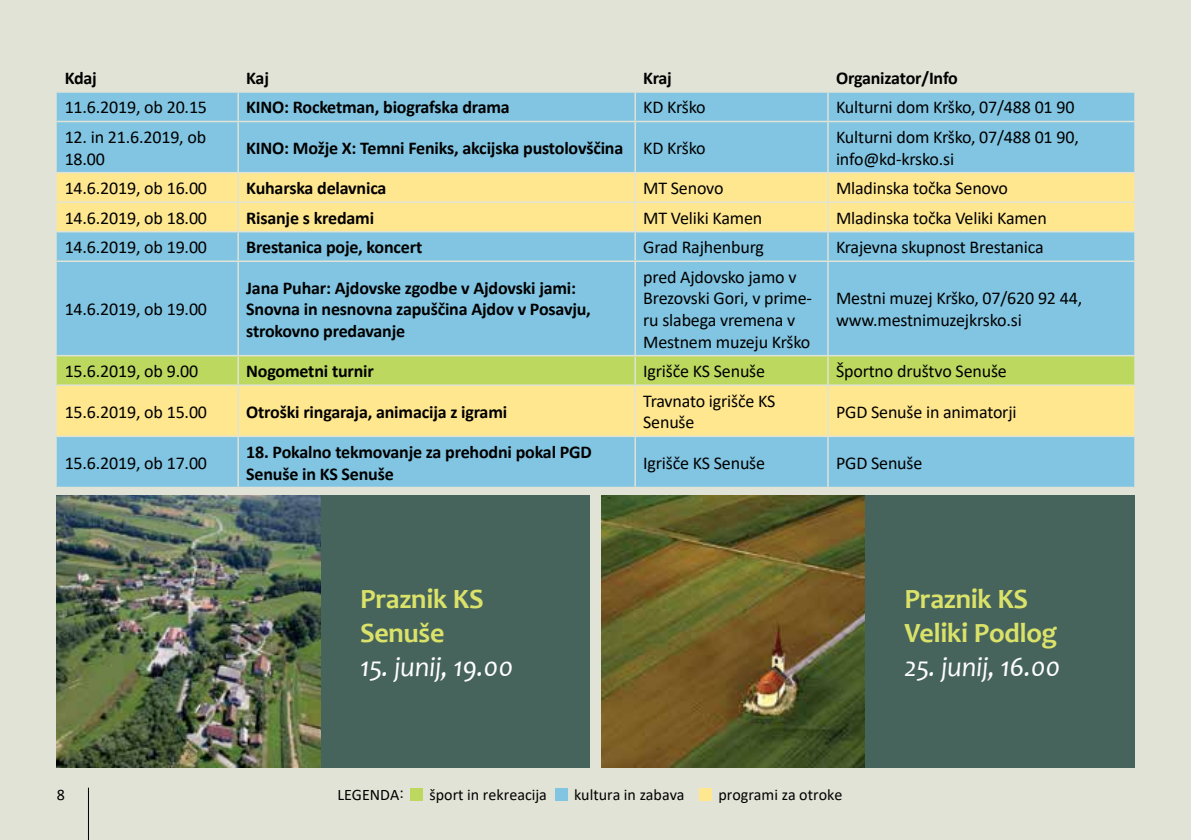
<style>
.page{position:relative;width:1191px;height:840px;background:#fff}
.page>*{position:absolute;margin:0;border:0;box-sizing:border-box;transform-origin:0 0}
.t1{font:700 28px/33.6px "Candara";letter-spacing:-.01em;color:#dae269}
.t2{font:italic 28px "Candara";letter-spacing:-.01em;color:#fff}
.t3{font:18px/21.6px "Calibri";letter-spacing:-.01em;color:#000}
.t4{font:700 18px/21.6px "Calibri";letter-spacing:-.01em;color:#000}
.t5{font:16px "Calibri";color:#000}
.s1{font-weight:400}
</style>
<div class="page">
<div style="left:0;top:0;width:1191px;height:839px;background:#e1e3d6"></div>
<div style="left:410px;top:787px;width:12px;height:12px;background:#bcd85f"></div>
<div style="left:555px;top:787px;width:12px;height:12px;background:#81c5e2"></div>
<div style="left:699px;top:787px;width:12px;height:12px;background:#ffe78f"></div>
<hr style="left:88px;top:787px;width:1px;height:52px;background:#000">
<div style="left:57px;top:93px;width:1077px;height:393px;background:#81c5e2"></div>
<svg style="left:57px;top:173px;width:1077px;height:262px;background:#bbd4bb"></svg>
<hr style="left:237px;top:93px;width:2px;height:28px;background:#e1e3d6">
<hr style="left:634px;top:93px;width:2px;height:28px;background:#e1e3d6">
<hr style="left:57px;top:121px;width:181px;height:1px;background:#e1e3d6">
<hr style="left:238px;top:121px;width:397px;height:1px;background:#e1e3d6">
<hr style="left:237px;top:122px;width:2px;height:50px;background:#e1e3d6">
<hr style="left:635px;top:121px;width:193px;height:1px;background:#e1e3d6">
<hr style="left:634px;top:122px;width:2px;height:50px;background:#e1e3d6">
<hr style="left:828px;top:121px;width:306px;height:1px;background:#e1e3d6">
<hr style="left:827px;top:122px;width:1px;height:50px;background:#e1e3d6">
<hr style="left:57px;top:172px;width:181px;height:1px;background:#e1e3d6">
<hr style="left:238px;top:172px;width:397px;height:1px;background:#e1e3d6">
<hr style="left:237px;top:173px;width:2px;height:28px;background:#e1e3d6">
<hr style="left:635px;top:172px;width:193px;height:1px;background:#e1e3d6">
<hr style="left:634px;top:173px;width:2px;height:28px;background:#e1e3d6">
<hr style="left:828px;top:172px;width:306px;height:1px;background:#e1e3d6">
<hr style="left:57px;top:201px;width:181px;height:2px;background:#e1e3d6">
<hr style="left:238px;top:201px;width:397px;height:2px;background:#e1e3d6">
<hr style="left:237px;top:203px;width:2px;height:28px;background:#e1e3d6">
<hr style="left:635px;top:201px;width:193px;height:2px;background:#e1e3d6">
<hr style="left:634px;top:203px;width:2px;height:28px;background:#e1e3d6">
<hr style="left:828px;top:201px;width:306px;height:2px;background:#e1e3d6">
<hr style="left:57px;top:231px;width:181px;height:1px;background:#e1e3d6">
<hr style="left:238px;top:231px;width:397px;height:1px;background:#e1e3d6">
<hr style="left:237px;top:232px;width:2px;height:28px;background:#e1e3d6">
<hr style="left:635px;top:231px;width:193px;height:1px;background:#e1e3d6">
<hr style="left:634px;top:232px;width:2px;height:28px;background:#e1e3d6">
<hr style="left:828px;top:231px;width:306px;height:1px;background:#e1e3d6">
<svg style="left:827px;top:173px;width:1px;height:87px"></svg>
<hr style="left:57px;top:260px;width:181px;height:2px;background:#e1e3d6">
<hr style="left:238px;top:260px;width:397px;height:2px;background:#e1e3d6">
<hr style="left:237px;top:262px;width:2px;height:93px;background:#e1e3d6">
<hr style="left:635px;top:260px;width:193px;height:2px;background:#e1e3d6">
<hr style="left:634px;top:262px;width:2px;height:93px;background:#e1e3d6">
<hr style="left:828px;top:260px;width:306px;height:2px;background:#e1e3d6">
<hr style="left:827px;top:262px;width:1px;height:93px;background:#e1e3d6">
<svg style="left:57px;top:355px;width:1077px;height:29px;background:#bdd865"></svg>
<hr style="left:57px;top:384px;width:181px;height:2px;background:#e1e3d6">
<hr style="left:238px;top:384px;width:397px;height:2px;background:#e1e3d6">
<hr style="left:237px;top:386px;width:2px;height:49px;background:#e1e3d6">
<hr style="left:635px;top:384px;width:193px;height:2px;background:#e1e3d6">
<hr style="left:634px;top:386px;width:2px;height:49px;background:#e1e3d6">
<hr style="left:828px;top:384px;width:306px;height:2px;background:#e1e3d6">
<hr style="left:827px;top:386px;width:1px;height:49px;background:#e1e3d6">
<hr style="left:57px;top:435px;width:181px;height:2px;background:#e1e3d6">
<hr style="left:238px;top:435px;width:397px;height:2px;background:#e1e3d6">
<hr style="left:237px;top:437px;width:2px;height:49px;background:#e1e3d6">
<hr style="left:635px;top:435px;width:193px;height:2px;background:#e1e3d6">
<hr style="left:634px;top:437px;width:2px;height:49px;background:#e1e3d6">
<hr style="left:828px;top:435px;width:306px;height:2px;background:#e1e3d6">
<hr style="left:827px;top:437px;width:1px;height:49px;background:#e1e3d6">
<svg style="left:827px;top:93px;width:1px;height:28px"></svg>
<div style="left:320px;top:495px;width:270px;height:272px;background:#47645c"></div>
<div style="left:865px;top:495px;width:269px;height:272px;background:#47645c"></div>
<img style="left:57px;top:495px;width:263px;height:272px">
<img style="left:601px;top:495px;width:264px;height:272px">
<p class="t4" style="left:65px;top:67px;width:34px">Kdaj</p>
<p class="t4" style="left:246px;top:67px;width:24px">Kaj</p>
<p class="t4" style="left:643px;top:67px;width:30px">Kraj</p>
<p class="t4" style="left:836px;top:67px;width:123px">Organizator/Info</p>
<p class="t3" style="left:65px;top:96px;width:144px">11.6.2019, ob 20.15</p>
<p class="t4" style="left:246px;top:96px;width:265px">KINO: Rocketman, biografska drama</p>
<p class="t3" style="left:643px;top:96px;width:64px">KD Krško</p>
<p class="t3" style="left:836px;top:96px;width:240px">Kulturni dom Krško, 07/488 01 90</p>
<p class="t3" style="left:65px;top:126px;width:143px">12. in 21.6.2019, ob<br>18.00</p>
<p class="t4" style="left:246px;top:137px;width:461px">KINO: Možje X: Temni Feniks, akcijska pustolovščina <span class="s1">KD Krško</span></p>
<p class="t3" style="left:836px;top:126px;width:244px">Kulturni dom Krško, 07/488 01 90, info@kd-krsko.si</p>
<p class="t3" style="left:65px;top:177px;width:144px">14.6.2019, ob 16.00</p>
<p class="t4" style="left:246px;top:177px;width:142px">Kuharska delavnica</p>
<p class="t3" style="left:643px;top:177px;width:82px">MT Senovo</p>
<p class="t3" style="left:836px;top:177px;width:174px">Mladinska točka Senovo</p>
<p class="t3" style="left:65px;top:206px;width:144px">14.6.2019, ob 18.00</p>
<p class="t4" style="left:246px;top:206px;width:129px">Risanje s kredami</p>
<p class="t3" style="left:643px;top:206px;width:121px">MT Veliki Kamen</p>
<p class="t3" style="left:836px;top:206px;width:212px">Mladinska točka Veliki Kamen</p>
<p class="t3" style="left:65px;top:236px;width:144px">14.6.2019, ob 19.00</p>
<p class="t4" style="left:246px;top:236px;width:178px">Brestanica poje, koncert</p>
<p class="t3" style="left:643px;top:236px;width:122px">Grad Rajhenburg</p>
<p class="t3" style="left:836px;top:236px;width:209px">Krajevna skupnost Brestanica</p>
<p class="t3" style="left:65px;top:298px;width:144px">14.6.2019, ob 19.00</p>
<p class="t4" style="left:246px;top:276px;width:346px">Jana Puhar: Ajdovske zgodbe v Ajdovski jami:<br>Snovna in nesnovna zapuščina Ajdov v Posavju, strokovno predavanje</p>
<p class="t3" style="left:643px;top:265px;width:170px">pred Ajdovsko jamo v<br>Brezovski Gori, v prime&shy;ru slabega vremena v<br>Mestnem muzeju Krško</p>
<p class="t3" style="left:836px;top:287px;width:248px">Mestni muzej Krško, 07/620 92 44, www.mestnimuzejkrsko.si</p>
<p class="t3" style="left:65px;top:360px;width:135px">15.6.2019, ob 9.00</p>
<p class="t4" style="left:246px;top:360px;width:129px">Nogometni turnir</p>
<p class="t3" style="left:643px;top:360px;width:123px">Igrišče KS Senuše</p>
<p class="t3" style="left:836px;top:360px;width:172px">Športno društvo Senuše</p>
<p class="t3" style="left:65px;top:400px;width:144px">15.6.2019, ob 15.00</p>
<p class="t4" style="left:246px;top:400px;width:262px">Otroški ringaraja, animacija z igrami</p>
<p class="t3" style="left:643px;top:389px;width:134px">Travnato igrišče KS<br>Senuše</p>
<p class="t3" style="left:836px;top:400px;width:182px">PGD Senuše in animatorji</p>
<p class="t3" style="left:65px;top:451px;width:144px">15.6.2019, ob 17.00</p>
<p class="t4" style="left:246px;top:440px;width:347px">18. Pokalno tekmovanje za prehodni pokal PGD<br>Senuše in KS Senuše</p>
<p class="t3" style="left:643px;top:451px;width:123px">Igrišče KS Senuše</p>
<p class="t3" style="left:836px;top:451px;width:88px">PGD Senuše</p>
<h1 class="t1" style="left:360px;top:581px;width:125px">Praznik KS<br>Senuše</h1>
<h1 class="t2" style="left:360px;top:648px;width:155px">15. junij, 19.00</h1>
<p class="t5" style="left:57px;top:782px;width:10px">8</p>
<p class="t5" style="left:337px;top:782px;width:68px">LEGENDA:</p>
<p class="t5" style="left:429px;top:782px;width:119px">šport in rekreacija</p>
<p class="t5" style="left:574px;top:782px;width:112px">kultura in zabava</p>
<p class="t5" style="left:718px;top:782px;width:125px">programi za otroke</p>
<h1 class="t1" style="left:904px;top:581px;width:154px">Praznik KS<br>Veliki Podlog</h1>
<h1 class="t2" style="left:904px;top:648px;width:157px">25. junij, 16.00</h1>
</div>
